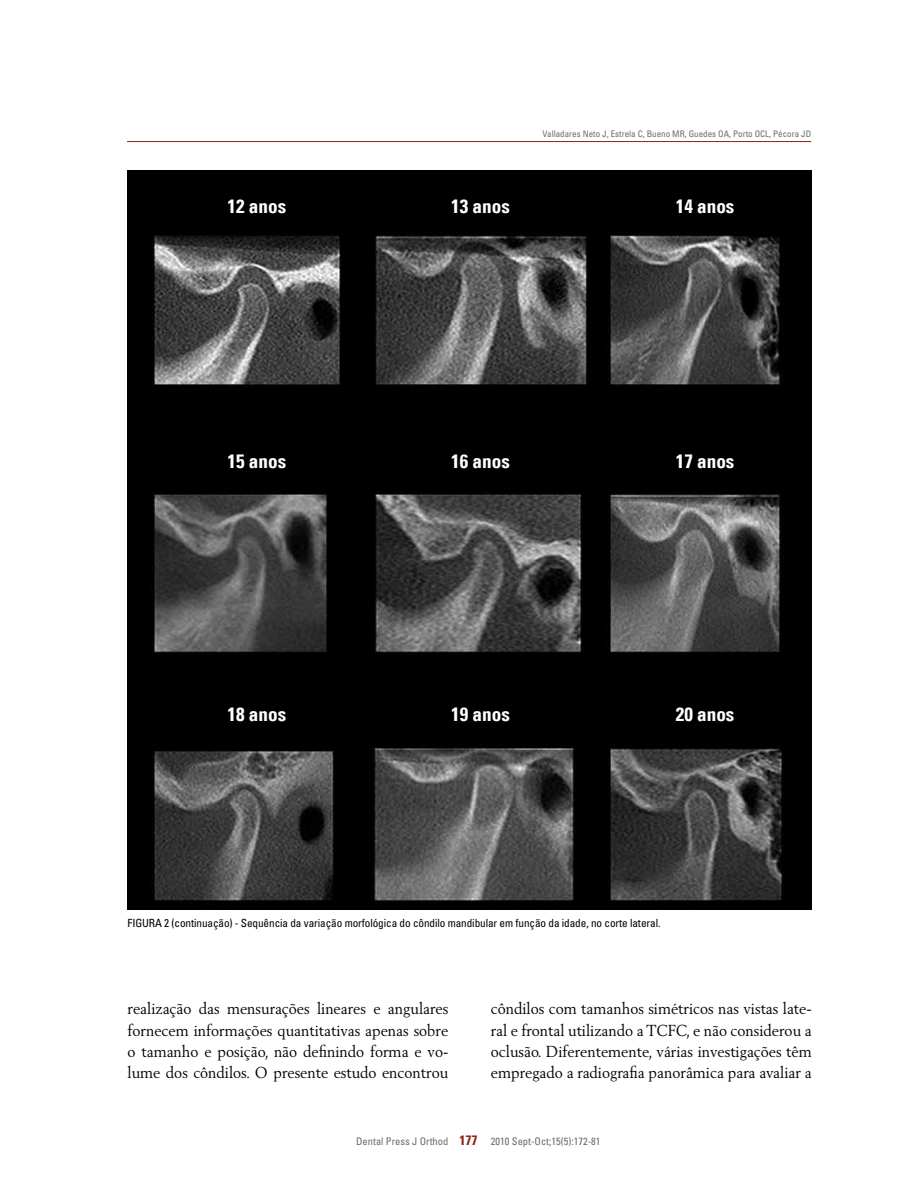
<style>
.page{position:relative;width:918px;height:1188px;background:#fff}
.page>*{position:absolute;margin:0;border:0;box-sizing:border-box;transform-origin:0 0}
.t1{font:700 condensed 19.2px "Univers";color:#fff}
.t2{font:15.75px/21.3px "Berling";color:#000;text-align:justify;scale:.95 1}
.t3{font:condensed 11.25px "Univers";letter-spacing:-.01em;color:#000}
.t4{font:condensed 10.5px "Univers";color:#6a6c6c}
.t5{font:condensed 9px "Univers";color:#6a6c6c}
.s1{font-weight:700;font-size:13.5px;color:#902119}
</style>
<div class="page">
<img style="left:128px;top:170px;width:684px;height:739px">
<div style="left:212px;top:194px;width:90px;height:30px;background:#000"></div>
<div style="left:212px;top:450px;width:90px;height:30px;background:#000"></div>
<div style="left:212px;top:702px;width:90px;height:30px;background:#000"></div>
<div style="left:436px;top:194px;width:90px;height:30px;background:#000"></div>
<div style="left:436px;top:450px;width:90px;height:30px;background:#000"></div>
<div style="left:436px;top:702px;width:90px;height:30px;background:#000"></div>
<div style="left:660px;top:194px;width:90px;height:30px;background:#000"></div>
<div style="left:660px;top:450px;width:90px;height:30px;background:#000"></div>
<div style="left:660px;top:702px;width:90px;height:30px;background:#000"></div>
<hr style="left:127px;top:141px;width:684px;height:1px;background:#902119">
<p class="t5" style="left:543px;top:128px;width:270px">Valladares Neto J, Estrela C, Bueno MR, Guedes OA, Porto OCL, Pécora JD</p>
<p class="t1" style="left:228px;top:194px;width:60px">12 anos</p>
<p class="t1" style="left:451px;top:194px;width:60px">13 anos</p>
<p class="t1" style="left:676px;top:194px;width:60px">14 anos</p>
<p class="t1" style="left:228px;top:450px;width:60px">15 anos</p>
<p class="t1" style="left:451px;top:450px;width:60px">16 anos</p>
<p class="t1" style="left:676px;top:450px;width:60px">17 anos</p>
<p class="t1" style="left:228px;top:702px;width:60px">18 anos</p>
<p class="t1" style="left:451px;top:702px;width:60px">19 anos</p>
<p class="t1" style="left:676px;top:702px;width:60px">20 anos</p>
<p class="t3" style="left:128px;top:915px;width:534px">FIGURA 2 (continuação) - Sequência da variação morfológica do côndilo mandibular em função da idade, no corte lateral.</p>
<p class="t2" style="left:128px;top:998px;width:339px">realização das mensurações lineares e angulares fornecem informações quantitativas apenas sobre o tamanho e posição, não definindo forma e vo&shy;lume dos côndilos. O presente estudo encontrou</p>
<p class="t2" style="left:491px;top:998px;width:339px">côndilos com tamanhos simétricos nas vistas late&shy;ral e frontal utilizando a TCFC, e não considerou a oclusão. Diferentemente, várias investigações têm empregado a radiografia panorâmica para avaliar a</p>
<p class="t4" style="left:356px;top:1134px;width:246px">Dental Press J Orthod <span class="s1">177</span> 2010 Sept-Oct;15(5):172-81</p>
</div>
